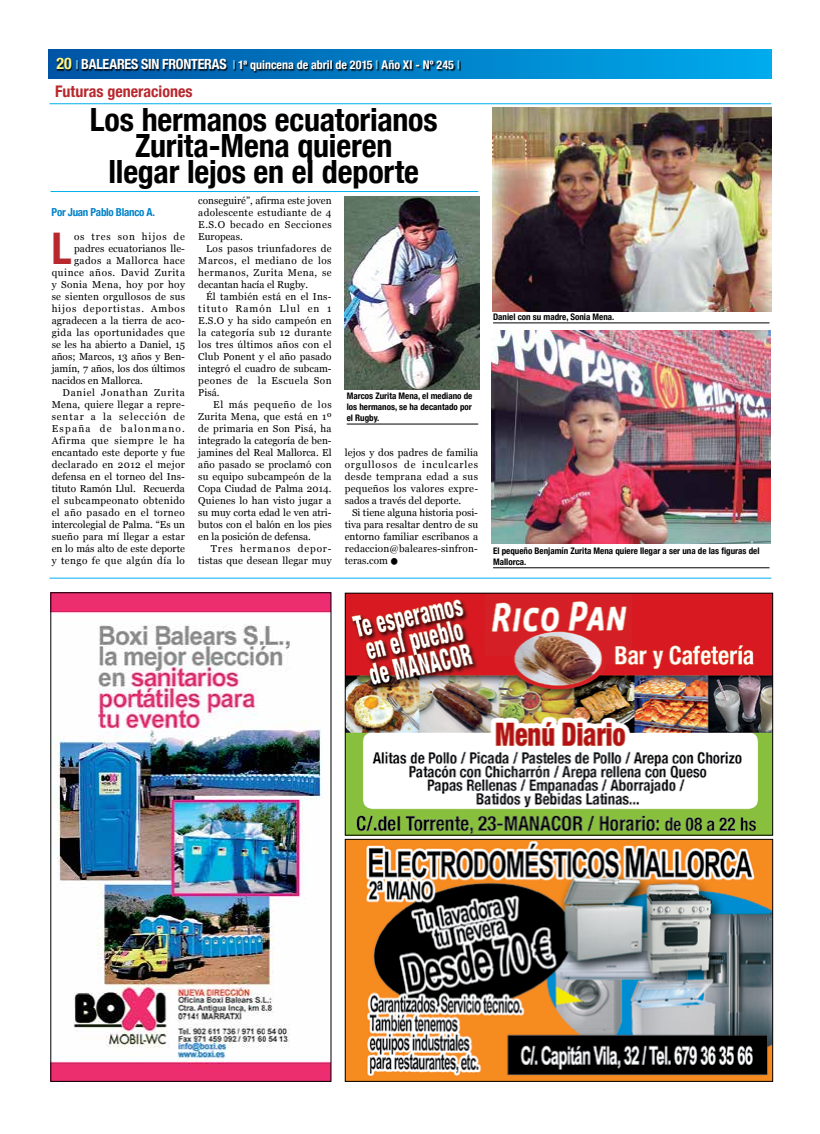
<style>
.page{position:relative;width:820px;height:1134px;background:#fff}
.page>*{position:absolute;margin:0;border:0;box-sizing:border-box;transform-origin:0 0}
.t1{font:48px "Georgia";color:#000}
.t2{font:700 condensed 43.6px "Helvetica Neue";color:#b8292f}
.t3{font:700 condensed 32px/26px "Helvetica Neue";letter-spacing:-.005em;color:#000;text-align:center}
.t4{font:700 condensed 16px "Helvetica Neue";color:#b8292f}
.t5{font:700 condensed 14px "Helvetica Neue";letter-spacing:-.02em;color:#fff}
.t6{font:700 condensed 12px "Helvetica Neue";color:#fff}
.t7{font:700 condensed 11px "Helvetica Neue";letter-spacing:-.025em;color:#0083ca}
.t8{font:10px/12px "Georgia";letter-spacing:.02em;color:#000;text-align:justify}
.t9{font:10px "Georgia";color:#000}
.t10{font:10px "Georgia";letter-spacing:.04em;color:#000}
.t11{font:10px "Georgia";letter-spacing:.06em;color:#000}
.t12{font:10px "Georgia";letter-spacing:.045em;color:#000}
.t13{font:10px "Georgia";letter-spacing:.08em;color:#000}
.t14{font:10px "Georgia";letter-spacing:.07em;color:#000}
.t15{font:10px "Georgia";letter-spacing:.09em;color:#000}
.t16{font:10px "Georgia";letter-spacing:.125em;color:#000}
.t17{font:10px "Georgia";letter-spacing:.085em;color:#000}
.t18{font:700 condensed 9px/10.8px "Helvetica Neue";color:#000}
.s1{font-family:"Myriad Pro";font-weight:400;font-stretch:normal;font-size:13px;color:#000}
.s2{font-size:16px;color:#fff685}
.s3{font-family:"Myriad Pro";font-weight:400;font-stretch:normal}
.s4{font-size:12px;color:#6dcff6}
.s5{color:#6dcff6}
.s6{font-family:"Myriad Pro";font-weight:400;font-stretch:normal;font-size:14px}
</style>
<div class="page">
<div style="left:48px;top:50px;width:723px;height:29px;background:linear-gradient(to right,#0053a4,#00abec)"></div>
<svg style="left:57px;top:58px;width:404px;height:15px;background:#004c81"></svg>
<hr style="left:49px;top:103px;width:722px;height:1px;background:#00aeef">
<hr style="left:49px;top:578px;width:722px;height:1px;background:#00aeef">
<hr style="left:493px;top:567px;width:276px;height:1px;background:#000">
<hr style="left:346px;top:424px;width:132px;height:1px;background:#000">
<hr style="left:493px;top:322px;width:276px;height:1px;background:#000">
<hr style="left:50px;top:191px;width:428px;height:1px;background:#00aeef">
<img style="left:52px;top:594px;width:277px;height:486px">
<div style="left:50px;top:592px;width:281px;height:490px;border:1px solid #000"></div>
<img style="left:346px;top:595px;width:424px;height:239px">
<div style="left:344px;top:593px;width:428px;height:243px;border:1px solid #000"></div>
<img style="left:346px;top:841px;width:424px;height:239px">
<div style="left:344px;top:839px;width:428px;height:243px;border:1px solid #000"></div>
<img style="left:492px;top:107px;width:279px;height:204px">
<img style="left:491px;top:330px;width:279px;height:213px">
<img style="left:344px;top:196px;width:135px;height:194px">
<h3 class="t5" style="left:54px;top:52px;width:190px"><span class="s1">20</span><span class="s2">20</span> <span class="s3">|</span> <span class="s4">|</span> Baleares sin Fronteras <span class="s3">| Nº 73 |</span></h3>
<h3 class="t5" style="left:81px;top:53px;width:147px">BALEARES SIN FRONTERAS</h3>
<p class="t6" style="left:233px;top:55px;width:77px"><span class="s5">|</span> 1ª quincena de</p>
<p class="t6" style="left:246px;top:55px;width:215px"><span class="s6">Enero 2008</span>abril de 2015 <span class="s5">|</span> Año XI - Nº 245 <span class="s5">|</span></p>
<h3 class="t4" style="left:55px;top:78px;width:139px">Futuras generaciones</h3>
<h3 class="t3" style="left:90px;top:105px;width:349px">Los hermanos ecuatorianos<br>Zurita-Mena quieren<br>llegar lejos en el deporte</h3>
<p class="t8" style="left:198px;top:194px;width:135px">conseguiré”, afirma este joven adolescente estudiante de 4<br>E.S.O becado en Secciones Europeas.</p>
<p class="t8" style="left:198px;top:242px;width:135px;text-indent:8px">Los pasos triunfadores de Marcos, el mediano de los hermanos, Zurita Mena, se decantan hacía el Rugby.</p>
<p class="t8" style="left:198px;top:290px;width:135px;text-indent:8px">Él también está en el Ins&shy;tituto Ramón Llul en 1<br>E.S.O y ha sido campeón en la categoría sub 12 durante los tres últimos años con el Club Ponent y el año pasado integró el cuadro de subcam&shy;peones de la Escuela Son Pisá.</p>
<p class="t8" style="left:198px;top:398px;width:135px;text-indent:15px">El más pequeño de los Zurita Mena, que está en 1º de primaria en Son Pisá, ha integrado la categoría de ben&shy;jamines del Real Mallorca. El año pasado se proclamó con su equipo subcampeón de la Copa Ciudad de Palma 2014.<br>Quienes lo han visto jugar a su muy corta edad le ven atri&shy;butos con el balón en los pies en la posición de defensa.</p>
<p class="t8" style="left:198px;top:542px;width:135px;text-align:right">Tres hermanos depor&shy;tistas que desean llegar muy</p>
<p class="t7" style="left:52px;top:203px;width:105px">Por Juan Pablo Blanco A.</p>
<h2 class="t2" style="left:52px;top:212px;width:22px">L</h2>
<p class="t17" style="left:74px;top:229px;width:112px">os tres son hijos de</p>
<p class="t8" style="left:74px;top:242px;width:112px">padres ecuatorianos lle-</p>
<p class="t12" style="left:74px;top:253px;width:112px">gados a Mallorca hace</p>
<p class="t11" style="left:52px;top:265px;width:135px">quince años. David Zurita</p>
<p class="t10" style="left:52px;top:277px;width:135px">y Sonia Mena, hoy por hoy</p>
<p class="t8" style="left:52px;top:290px;width:135px">se sienten orgullosos de sus</p>
<p class="t13" style="left:52px;top:301px;width:135px">hijos deportistas. Ambos</p>
<p class="t8" style="left:52px;top:314px;width:135px">agradecen a la tierra de aco-</p>
<p class="t10" style="left:52px;top:325px;width:135px">gida las oportunidades que</p>
<p class="t8" style="left:52px;top:338px;width:135px">se les ha abierto a Daniel, 15</p>
<p class="t9" style="left:52px;top:349px;width:135px">años; Marcos, 13 años y Ben-</p>
<p class="t9" style="left:52px;top:361px;width:135px">jamín, 7 años, los dos últimos</p>
<p class="t9" style="left:52px;top:373px;width:93px">nacidos en Mallorca.</p>
<p class="t14" style="left:63px;top:385px;width:124px">Daniel Jonathan Zurita</p>
<p class="t8" style="left:52px;top:398px;width:135px">Mena, quiere llegar a repre-</p>
<p class="t15" style="left:52px;top:409px;width:135px">sentar a la selección de</p>
<p class="t16" style="left:52px;top:421px;width:135px">España de balonmano.</p>
<p class="t11" style="left:52px;top:433px;width:135px">Afirma que siempre le ha</p>
<p class="t8" style="left:52px;top:446px;width:135px">encantado este deporte y fue</p>
<p class="t8" style="left:52px;top:458px;width:135px">declarado en 2012 el mejor</p>
<p class="t8" style="left:52px;top:470px;width:135px">defensa en el torneo del Ins-</p>
<p class="t9" style="left:52px;top:481px;width:135px">tituto Ramón Llul. Recuerda</p>
<p class="t10" style="left:52px;top:493px;width:135px">el subcampeonato obtenido</p>
<p class="t12" style="left:52px;top:505px;width:135px">el año pasado en el torneo</p>
<p class="t9" style="left:52px;top:517px;width:135px">intercolegial de Palma. “Es un</p>
<p class="t8" style="left:52px;top:530px;width:135px">sueño para mí llegar a estar</p>
<p class="t9" style="left:52px;top:541px;width:135px">en lo más alto de este deporte</p>
<p class="t10" style="left:52px;top:553px;width:135px">y tengo fe que algún día lo</p>
<p class="t18" style="left:493px;top:544px;width:268px">El pequeño Benjamín Zurita Mena quiere llegar a ser una de las figuras del<br>Mallorca.</p>
<p class="t18" style="left:493px;top:310px;width:123px">Daniel con su madre, Sonia Mena.</p>
<p class="t18" style="left:346px;top:390px;width:127px;text-align:justify">Marcos Zurita Mena, el mediano de los hermanos, se ha decantado por el Rugby.</p>
<p class="t8" style="left:344px;top:446px;width:135px">lejos y dos padres de familia orgullosos de inculcarles desde temprana edad a sus pequeños los valores expre&shy;sados a través del deporte.</p>
<p class="t8" style="left:344px;top:506px;width:135px;text-indent:7px">Si tiene alguna historia posi&shy;tiva para resaltar dentro de su entorno familiar escribanos a redaccion@baleares-sinfron&shy;teras.com</p>
<h1 class="t1" style="left:388px;top:512px;width:14px">.</h1>
</div>
